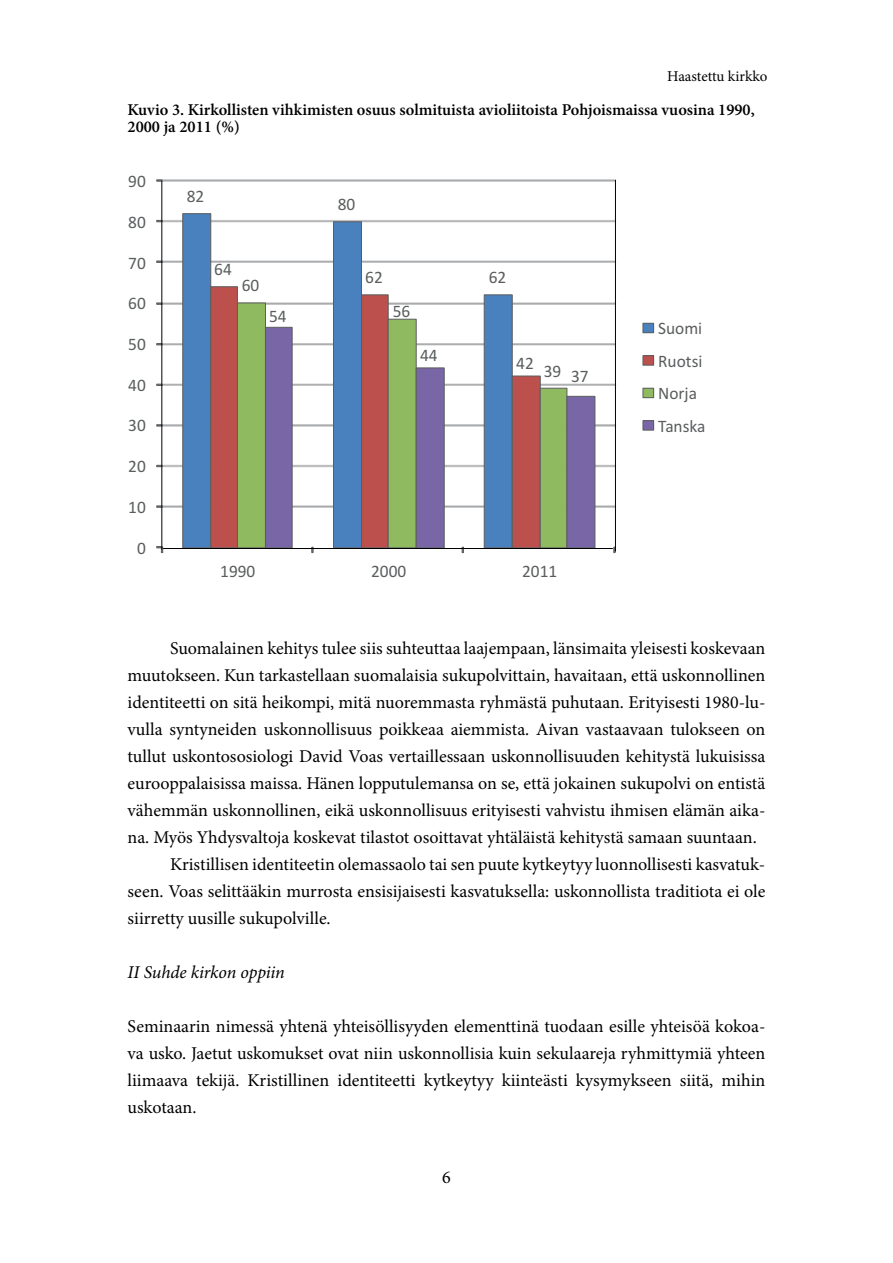
<style>
.page{position:relative;width:893px;height:1263px;background:#fff}
.page>*{position:absolute;margin:0;border:0;box-sizing:border-box;transform-origin:0 0}
.t1{font:18px/27px "Minion Pro";color:#000;text-align:justify}
.t2{font:italic 18px "Minion Pro";letter-spacing:-.01em;color:#000}
.t3{font:17.55px/32.5px "Calibri";color:#5a5d5e}
.t4{font:600 16.5px/16.5px "Minion Pro";color:#000}
.t5{font:15px "Minion Pro";letter-spacing:-.005em;color:#000}
</style>
<div class="page">
<div style="left:162px;top:506px;width:454px;height:2px;border:1px solid #c1c3c5"></div>
<div style="left:162px;top:465px;width:454px;height:2px;border:1px solid #c1c3c5"></div>
<div style="left:162px;top:424px;width:454px;height:2px;border:1px solid #c1c3c5"></div>
<div style="left:162px;top:384px;width:454px;height:2px;border:1px solid #c1c3c5"></div>
<div style="left:162px;top:343px;width:454px;height:2px;border:1px solid #c1c3c5"></div>
<div style="left:162px;top:303px;width:454px;height:2px;border:1px solid #c1c3c5"></div>
<div style="left:162px;top:261px;width:454px;height:2px;border:1px solid #c1c3c5"></div>
<div style="left:162px;top:220px;width:454px;height:2px;border:1px solid #c1c3c5"></div>
<div style="left:162px;top:179px;width:454px;height:3px;border:1px solid #c1c3c5"></div>
<svg style="left:182px;top:213px;width:331px;height:335px"></svg>
<svg style="left:210px;top:286px;width:303px;height:262px"></svg>
<svg style="left:237px;top:302px;width:331px;height:246px"></svg>
<svg style="left:265px;top:327px;width:331px;height:221px"></svg>
<svg style="left:156px;top:179px;width:6px;height:3px"></svg>
<svg style="left:156px;top:546px;width:7px;height:7px"></svg>
<svg style="left:613px;top:547px;width:2px;height:6px"></svg>
<div style="left:643px;top:323px;width:11px;height:10px;background:#4881be"></div>
<div style="left:643px;top:323px;width:11px;height:10px;border:1px solid #5a5d5e"></div>
<div style="left:643px;top:356px;width:11px;height:9px;background:#bc504c"></div>
<div style="left:643px;top:355px;width:11px;height:11px;border:1px solid #5a5d5e"></div>
<div style="left:643px;top:388px;width:11px;height:10px;background:#90ba5f"></div>
<div style="left:643px;top:388px;width:11px;height:10px;border:1px solid #5a5d5e"></div>
<div style="left:643px;top:421px;width:11px;height:9px;background:#7966a7"></div>
<div style="left:643px;top:420px;width:11px;height:10px;border:1px solid #5a5d5e"></div>
<hr style="left:161px;top:181px;width:1px;height:368px;background:#000003">
<hr style="left:615px;top:180px;width:1px;height:371px;background:#000003">
<hr style="left:163px;top:548px;width:450px;height:1px;background:#000003">
<p class="t5" style="left:667px;top:66px;width:102px">Haastettu kirkko</p>
<p class="t4" style="left:128px;top:101px;width:629px">Kuvio 3. Kirkollisten vihkimisten osuus solmituista avioliitoista Pohjoismaissa vuosina 1990,<br>2000 ja 2011 (%)</p>
<p class="t3" style="left:128px;top:166px;width:19px">90</p>
<p class="t3" style="left:128px;top:207px;width:19px">80</p>
<p class="t3" style="left:128px;top:248px;width:19px">70</p>
<p class="t3" style="left:128px;top:289px;width:19px">60</p>
<p class="t3" style="left:128px;top:329px;width:19px">50</p>
<p class="t3" style="left:128px;top:370px;width:19px">40</p>
<p class="t3" style="left:128px;top:411px;width:19px">30</p>
<p class="t3" style="left:128px;top:451px;width:19px">20</p>
<p class="t3" style="left:128px;top:492px;width:19px">10</p>
<p class="t3" style="left:137px;top:533px;width:10px">0</p>
<p class="t3" style="left:187px;top:181px;width:19px">82</p>
<p class="t3" style="left:214px;top:254px;width:19px">64</p>
<p class="t3" style="left:242px;top:270px;width:19px">60</p>
<p class="t3" style="left:269px;top:302px;width:19px">54</p>
<p class="t3" style="left:338px;top:189px;width:19px">80</p>
<p class="t3" style="left:365px;top:262px;width:19px">62</p>
<p class="t3" style="left:393px;top:296px;width:19px">56</p>
<p class="t3" style="left:420px;top:341px;width:19px">44</p>
<p class="t3" style="left:489px;top:262px;width:19px">62</p>
<p class="t3" style="left:516px;top:348px;width:19px">42</p>
<p class="t3" style="left:544px;top:356px;width:19px">39</p>
<p class="t3" style="left:571px;top:362px;width:19px">37</p>
<p class="t3" style="left:220px;top:556px;width:37px">1990</p>
<p class="t3" style="left:371px;top:556px;width:37px">2000</p>
<p class="t3" style="left:522px;top:556px;width:37px">2011</p>
<p class="t3" style="left:658px;top:313px;width:49px">Suomi<br>Ruotsi<br>Norja<br>Tanska</p>
<p class="t1" style="left:170px;top:635px;width:597px">Suomalainen kehitys tulee siis suhteuttaa laajempaan, länsimaita yleisesti koskevaan</p>
<p class="t1" style="left:128px;top:662px;width:639px">muutokseen. Kun tarkastellaan suomalaisia sukupolvittain, havaitaan, että uskonnollinen</p>
<p class="t1" style="left:128px;top:689px;width:639px">identiteetti on sitä heikompi, mitä nuoremmasta ryhmästä puhutaan. Erityisesti 1980-lu-</p>
<p class="t1" style="left:128px;top:716px;width:639px">vulla syntyneiden uskonnollisuus poikkeaa aiemmista. Aivan vastaavaan tulokseen on</p>
<p class="t1" style="left:128px;top:743px;width:639px">tullut uskontososiologi David Voas vertaillessaan uskonnollisuuden kehitystä lukuisissa</p>
<p class="t1" style="left:128px;top:770px;width:639px">eurooppalaisissa maissa. Hänen lopputulemansa on se, että jokainen sukupolvi on entistä</p>
<p class="t1" style="left:128px;top:797px;width:639px">vähemmän uskonnollinen, eikä uskonnollisuus erityisesti vahvistu ihmisen elämän aika-</p>
<p class="t1" style="left:128px;top:824px;width:631px">na. Myös Yhdysvaltoja koskevat tilastot osoittavat yhtäläistä kehitystä samaan suuntaan.</p>
<p class="t1" style="left:170px;top:851px;width:597px">Kristillisen identiteetin olemassaolo tai sen puute kytkeytyy luonnollisesti kasvatuk-</p>
<p class="t1" style="left:128px;top:878px;width:639px">seen. Voas selittääkin murrosta ensisijaisesti kasvatuksella: uskonnollista traditiota ei ole</p>
<p class="t1" style="left:128px;top:905px;width:205px">siirretty uusille sukupolville.</p>
<p class="t2" style="left:128px;top:960px;width:159px">II Suhde kirkon oppiin</p>
<p class="t1" style="left:128px;top:1013px;width:639px">Seminaarin nimessä yhtenä yhteisöllisyyden elementtinä tuodaan esille yhteisöä kokoa&shy;va usko. Jaetut uskomukset ovat niin uskonnollisia kuin sekulaareja ryhmittymiä yhteen liimaava tekijä. Kristillinen identiteetti kytkeytyy kiinteästi kysymykseen siitä, mihin uskotaan.</p>
<p class="t1" style="left:442px;top:1163px;width:10px">6</p>
</div>
